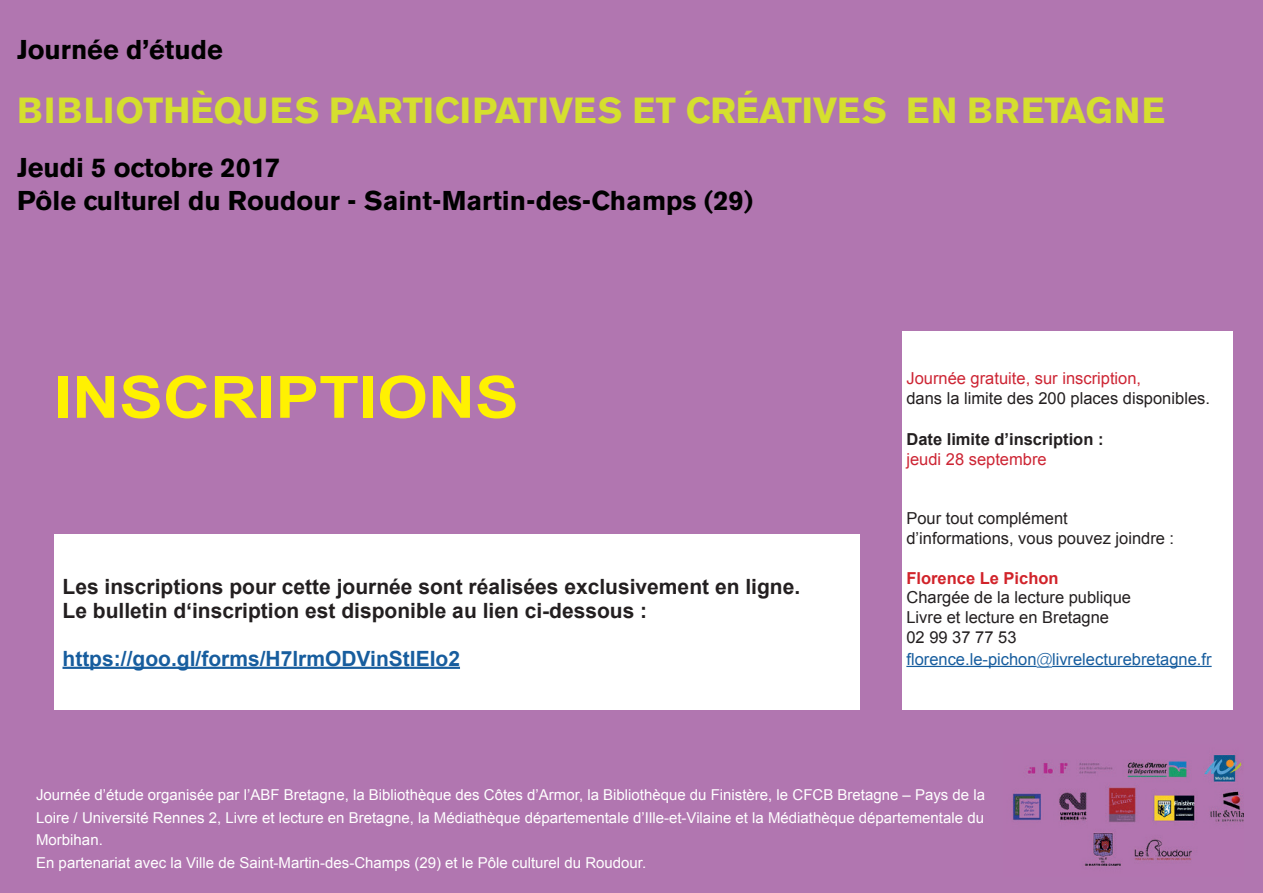
<style>
.page{position:relative;width:1263px;height:893px;background:#b176b0}
.page>*{position:absolute;margin:0;border:0;box-sizing:border-box;transform-origin:0 0}
.t1{font:700 58.35px "Arial";color:#fff101;scale:1.12 1}
.t2{font:700 36px "Akzidenz Grotesk BE";color:#d5df2e}
.t3{font:700 27px "Akzidenz Grotesk BE";color:#000}
.t4{font:700 21px "Arial";color:#231f20}
.t5{font:700 21px "Arial";color:#175d9e}
.t6{font:16.5px "Arial";color:#231f20}
.t7{font:16.5px "Arial";color:#cd2534}
.t8{font:16.5px "Arial";color:#175d9e}
.t9{font:700 16.5px "Arial";color:#231f20}
.t10{font:700 16.5px "Arial";color:#d1232a}
.t11{font:15px/22.5px "Arial";color:#fff;text-align:justify}
.s1{font-family:"Kalinga"}
</style>
<div class="page">
<div style="left:54px;top:534px;width:805px;height:176px;background:#fff"></div>
<hr style="left:63px;top:667px;width:397px;height:2px;background:#175d9e">
<div style="left:902px;top:331px;width:331px;height:379px;background:#fff"></div>
<hr style="left:906px;top:666px;width:131px;height:1px;background:#175d9e">
<svg style="left:1037px;top:667px;width:15px;height:1px"></svg>
<hr style="left:1052px;top:666px;width:160px;height:1px;background:#175d9e">
<img style="left:1013px;top:754px;width:231px;height:112px">
<p class="t3" style="left:17px;top:34px;width:207px">Journée d’étude</p>
<p class="t2" style="left:17px;top:90px;width:1150px">BIBLIOTHÈQUES PARTICIPATIVES ET CRÉATIVES EN BRETAGNE</p>
<p class="t3" style="left:17px;top:152px;width:265px">Jeudi 5 octobre 2017</p>
<p class="t3" style="left:17px;top:185px;width:738px">Pôle culturel du Roudour - Saint-Martin-des-Champs (29)</p>
<p class="t1" style="left:54px;top:358px;width:416px">INSCRIPTIONS</p>
<p class="t7" style="left:906px;top:367px;width:236px">Journée gratuite, sur inscription,</p>
<p class="t6" style="left:906px;top:387px;width:305px">dans la limite des 200 places disponibles.</p>
<p class="t9" style="left:906px;top:428px;width:199px">Date limite d’inscription :</p>
<p class="t7" style="left:906px;top:448px;width:142px">jeudi 28 septembre</p>
<p class="t4" style="left:63px;top:572px;width:739px">Les inscriptions pour cette journée sont réalisées exclusivement en ligne.</p>
<p class="t4" style="left:63px;top:596px;width:586px">Le bulletin d‘inscription est disponible au lien ci-dessous :</p>
<p class="t5" style="left:63px;top:644px;width:399px">https://goo.gl/forms/H7lrmODVinStIEIo2</p>
<p class="t6" style="left:906px;top:508px;width:163px">Pour tout complément</p>
<p class="t6" style="left:906px;top:527px;width:269px">d’informations, vous pouvez joindre :</p>
<p class="t10" style="left:906px;top:567px;width:154px">Florence Le Pichon</p>
<p class="t6" style="left:906px;top:587px;width:226px">Chargée de la lecture publique</p>
<p class="t6" style="left:906px;top:607px;width:204px">Livre et lecture en Bretagne</p>
<p class="t6" style="left:906px;top:626px;width:112px">02 99 37 77 53</p>
<p class="t8" style="left:906px;top:648px;width:307px">florence.le-pichon<span class="s1">@</span>livrelecturebretagne.fr</p>
<p class="t11" style="left:36px;top:784px;width:950px">Journée d’étude organisée par l’ABF Bretagne, la Bibliothèque des Côtes d’Armor, la Bibliothèque du Finistère, le CFCB Bretagne – Pays de la Loire / Université Rennes 2, Livre et lecture en Bretagne, la Médiathèque départementale d’Ille-et-Vilaine et la Médiathèque départementale du Morbihan.</p>
<p class="t11" style="left:36px;top:851px;width:612px">En partenariat avec la Ville de Saint-Martin-des-Champs (29) et le Pôle culturel du Roudour.</p>
</div>
